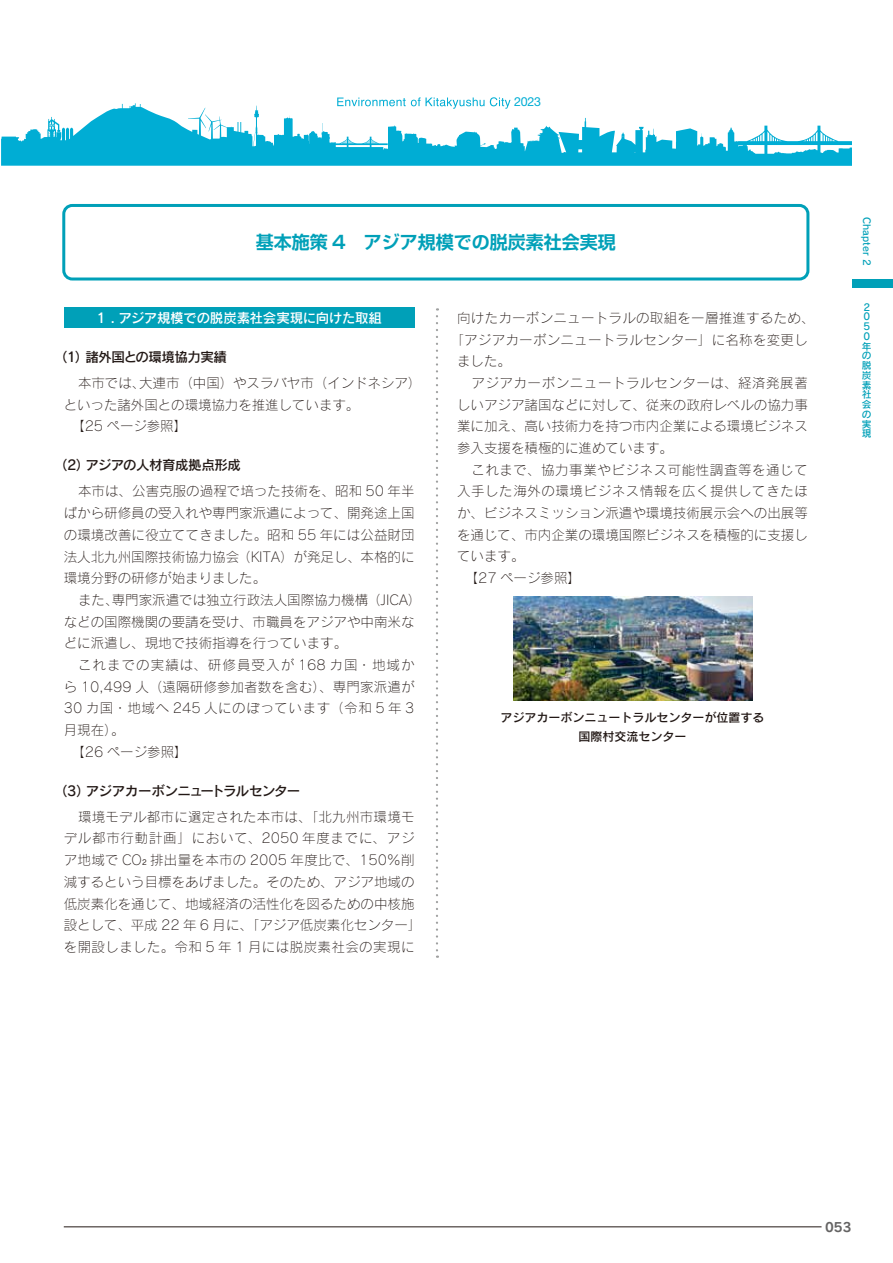
<style>
.page{position:relative;width:893px;height:1263px;background:#fff}
.page>*{position:absolute;margin:0;border:0;box-sizing:border-box;transform-origin:0 0}
.t1{font:700 18px "Shin Go Pro De";color:#00a0b8}
.t2{font:13.5px/21.8px "Rodin Pro L";color:#221815;text-align:justify}
.t3{font:13.5px "Rodin Pro L";letter-spacing:.04em;color:#221815}
.t4{font:13.5px "Rodin Pro L";letter-spacing:.02em;color:#221815}
.t5{font:13.5px "Rodin Pro DB";letter-spacing:-.035em;color:#221815}
.t6{font:13.5px "Rodin Pro L";letter-spacing:.08em;color:#221815}
.t7{font:13.5px "Rodin Pro DB";letter-spacing:-.025em;color:#fff}
.t8{font:12.75px "Rodin Pro B";color:#656464}
.t9{font:12.45px "Helvetica Neue LT Std";color:#00add4}
.t10{font:12px/18px "Rodin Pro DB";color:#221815;text-align:center}
.t11{font:9.75px/9.8px "Rodin Pro DB";color:#00a0b8}
</style>
<div class="page">
<svg style="left:1px;top:103px;width:851px;height:63px"></svg>
<svg style="left:528px;top:140px;width:12px;height:2px"></svg>
<svg style="left:337px;top:97px;width:173px;height:12px"></svg>
<div style="left:852px;top:279px;width:41px;height:9px;background:#00a0b8"></div>
<div style="left:64px;top:307px;width:351px;height:20px;background:#00a0b8"></div>
<img style="left:513px;top:596px;width:239px;height:105px">
<hr style="left:64px;top:1226px;width:757px;height:1px;background:#221815">
<div style="left:62px;top:204px;width:747px;height:76px;border:3px solid #00a0b8;border-radius:9px"></div>
<svg style="left:436px;top:308px;width:2px;height:650px"></svg>
<p class="t9" style="left:514px;top:95px;width:28px">2023</p>
<h1 class="t1" style="left:256px;top:227px;width:362px">基本施策 4　アジア規模での脱炭素社会実現</h1>
<p class="t7" style="left:96px;top:309px;width:287px">1 . アジア規模での脱炭素社会実現に向けた取組</p>
<p class="t5" style="left:54px;top:348px;width:174px">（1）諸外国との環境協力実績</p>
<p class="t2" style="left:78px;top:372px;width:345px">本市では、大連市（中国）やスラバヤ市（インドネシア）</p>
<p class="t2" style="left:64px;top:393px;width:297px">といった諸外国との環境協力を推進しています。</p>
<p class="t2" style="left:71px;top:415px;width:117px">【25 ページ参照】</p>
<p class="t5" style="left:54px;top:456px;width:188px">（2）アジアの人材育成拠点形成</p>
<p class="t2" style="left:64px;top:480px;width:352px;text-indent:14px">本市は、公害克服の過程で培った技術を、昭和 50 年半ばから研修員の受入れや専門家派遣によって、開発途上国の環境改善に役立ててきました。昭和 55 年には公益財団法人北九州国際技術協力協会 （KITA）が発足し、本格的に環境分野の研修が始まりました。</p>
<p class="t2" style="left:64px;top:588px;width:359px;text-align:left;text-indent:14px">また、専門家派遣では独立行政法人国際協力機構（JICA）などの国際機関の要請を受け、市職員をアジアや中南米などに派遣し、現地で技術指導を行っています。</p>
<p class="t6" style="left:78px;top:656px;width:338px">これまでの実績は、研修員受入が 168 カ国・地域か</p>
<p class="t2" style="left:64px;top:675px;width:352px">ら 10,499 人（遠隔研修参加者数を含む）、専門家派遣が</p>
<p class="t3" style="left:64px;top:700px;width:352px">30 カ国・地域へ 245 人にのぼっています（令和 5 年 3</p>
<p class="t2" style="left:64px;top:719px;width:62px">月現在）。</p>
<p class="t2" style="left:71px;top:740px;width:118px">【26 ページ参照】</p>
<p class="t5" style="left:54px;top:781px;width:248px">（3）アジアカーボンニュートラルセンター</p>
<p class="t2" style="left:64px;top:805px;width:359px;text-align:center">環境モデル都市に選定された本市は、「北九州市環境モ<br>デル都市行動計画」において、2050 年度までに、アジア地域で CO2 排出量を本市の 2005 年度比で、150％削減するという目標をあげました。そのため、アジア地域の低炭素化を通じて、地域経済の活性化を図るための中核施設として、平成 22 年 6 月に、「アジア低炭素化センター」を開設しました。令和 5 年 1 月には脱炭素社会の実現に</p>
<p class="t4" style="left:457px;top:309px;width:359px">向けたカーボンニュートラルの取組を一層推進するため、</p>
<p class="t4" style="left:450px;top:331px;width:359px">「アジアカーボンニュートラルセンター」に名称を変更し</p>
<p class="t2" style="left:457px;top:350px;width:55px">ました。</p>
<p class="t3" style="left:471px;top:374px;width:338px">アジアカーボンニュートラルセンターは、経済発展著</p>
<p class="t2" style="left:457px;top:393px;width:352px">しいアジア諸国などに対して、従来の政府レベルの協力事</p>
<p class="t2" style="left:457px;top:415px;width:352px">業に加え、高い技術力を持つ市内企業による環境ビジネス</p>
<p class="t2" style="left:457px;top:437px;width:217px">参入支援を積極的に進めています。</p>
<p class="t3" style="left:471px;top:461px;width:338px">これまで、協力事業やビジネス可能性調査等を通じて</p>
<p class="t3" style="left:457px;top:483px;width:352px">入手した海外の環境ビジネス情報を広く提供してきたほ</p>
<p class="t2" style="left:457px;top:502px;width:352px">か、ビジネスミッション派遣や環境技術展示会への出展等</p>
<p class="t2" style="left:457px;top:523px;width:352px">を通じて、市内企業の環境国際ビジネスを積極的に支援し</p>
<p class="t2" style="left:457px;top:545px;width:69px">ています。</p>
<p class="t2" style="left:465px;top:567px;width:118px">【27 ページ参照】</p>
<p class="t10" style="left:500px;top:708px;width:265px">アジアカーボンニュートラルセンターが位置する国際村交流センター</p>
<p class="t11" style="left:872px;top:217px;width:50px;rotate:90deg">Chapter 2</p>
<p class="t11" style="left:862px;top:302px;width:11px">2<br>0<br>5<br>0年の脱炭素社会の実現</p>
<p class="t8" style="left:825px;top:1218px;width:28px">053</p>
</div>
